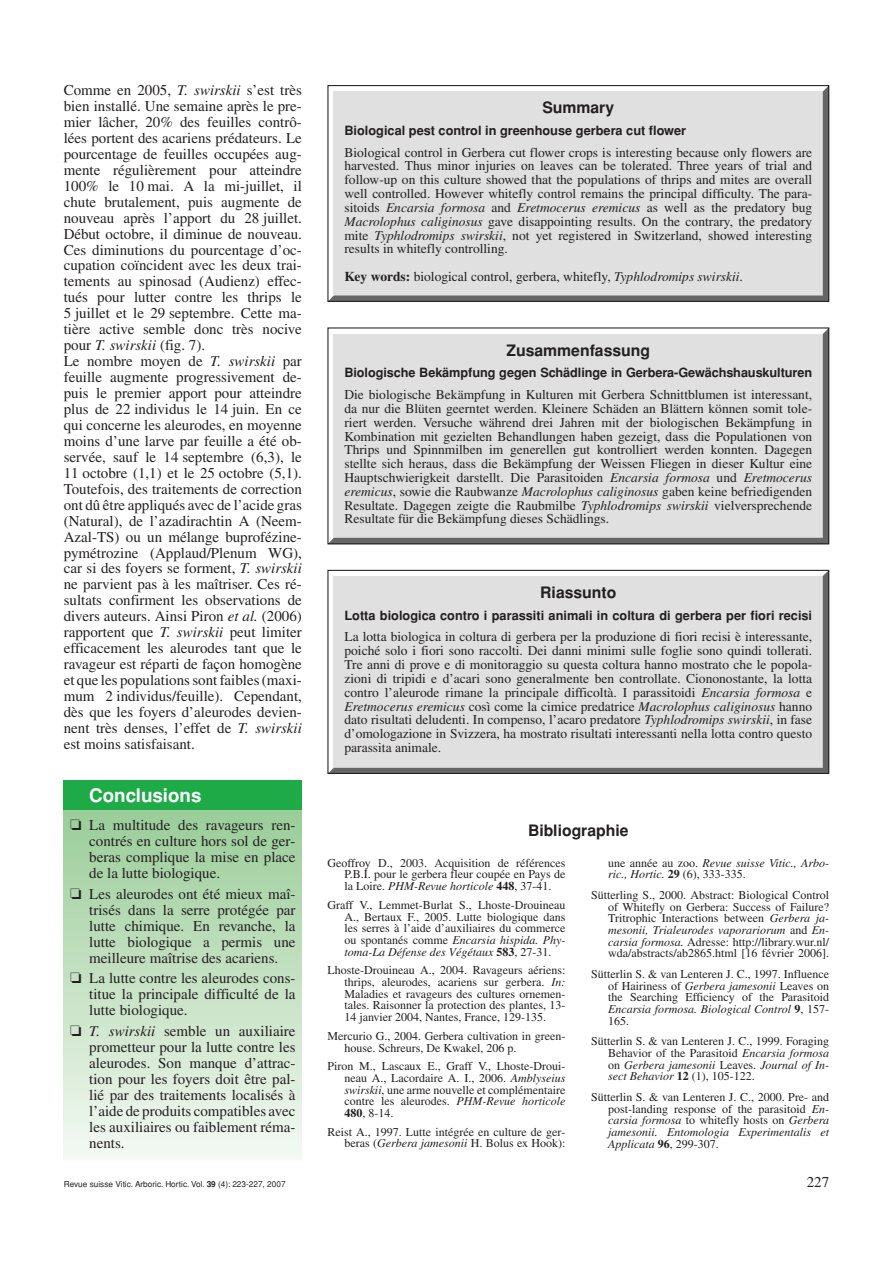
<style>
.page{position:relative;width:893px;height:1263px;background:#fff}
.page>*{position:absolute;margin:0;border:0;box-sizing:border-box;transform-origin:0 0}
.t1{font:700 18.75px "Helvetica";color:#fff}
.t2{font:700 15.75px "Helvetica";color:#231f20}
.t3{font:15px/15.9px "Times";color:#231f20;text-align:justify}
.t4{font:13.5px/13.8px "Times";color:#231f20;text-align:justify}
.t5{font:700 12.75px "Helvetica";color:#231f20}
.t6{font:12px/11.7px "Times";color:#231f20;text-align:justify}
.t7{font:italic 12px/11.7px "Times";color:#231f20}
.t8{font:8.25px "Helvetica";color:#231f20}
.s1{font-style:italic}
.s2{font-weight:700}
.s3{font-style:normal}
.s4{font-weight:700;font-style:normal}
</style>
<div class="page">
<div style="left:329px;top:87px;width:498px;height:213px;background:#e0e0e0"></div>
<div style="left:330px;top:330px;width:497px;height:212px;background:#e0e0e0"></div>
<div style="left:329px;top:572px;width:498px;height:200px;background:#e0e0e0"></div>
<div style="left:64px;top:806px;width:238px;height:381px;background:linear-gradient(to bottom,#99cc97,#fafcf9)"></div>
<div style="left:64px;top:780px;width:238px;height:30px;background:#1faa48"></div>
<div style="left:64px;top:1160px;width:765px;height:30px;background:#fff"></div>
<div style="left:327px;top:85px;width:502px;height:217px;border:1px solid #231f20"></div>
<div style="left:327px;top:327px;width:502px;height:217px;border:1px solid #231f20"></div>
<div style="left:327px;top:570px;width:502px;height:204px;border:1px solid #231f20"></div>
<p class="t3" style="left:64px;top:84px;width:240px;text-align:left">Comme en 2005, <span class="s1">T. swirskii</span> s’est très bien installé. Une semaine après le pre&shy;mier lâcher, 20% des feuilles contrô&shy;lées portent des acariens prédateurs. Le pourcentage de feuilles occupées aug&shy;mente régulièrement pour atteindre 100% le 10 mai. A la mi-juillet, il chute brutalement, puis augmente de nouveau après l’apport du 28 juillet.<br>Début octobre, il diminue de nouveau.<br>Ces diminutions du pourcentage d’oc&shy;cupation coïncident avec les deux trai&shy;tements au spinosad (Audienz) effec&shy;tués pour lutter contre les thrips le 5 juillet et le 29 septembre. Cette ma&shy;tière active semble donc très nocive pour <span class="s1">T. swirskii</span> (fig. 7).<br>Le nombre moyen de <span class="s1">T. swirskii</span> par feuille augmente progressivement de&shy;puis le premier apport pour atteindre plus de 22 individus le 14 juin. En ce qui concerne les aleurodes, en moyenne moins d’une larve par feuille a été ob&shy;servée, sauf le 14 septembre (6,3), le 11 octobre (1,1) et le 25 octobre (5,1).<br>Toutefois, des traitements de correction ont dû être appliqués avec de l’acide gras (Natural), de l’azadirachtin A (Neem-Azal-TS) ou un mélange buprofézine&shy;pymétrozine (Applaud/Plenum WG), car si des foyers se forment, <span class="s1">T. swirskii </span>ne parvient pas à les maîtriser. Ces ré&shy;sultats confirment les observations de divers auteurs. Ainsi Piron <span class="s1">et al.</span> (2006) rapportent que <span class="s1">T. swirskii</span> peut limiter efficacement les aleurodes tant que le ravageur est réparti de façon homogène et que les populations sont faibles (maxi&shy;mum 2 individus/feuille). Cependant, dès que les foyers d’aleurodes devien&shy;nent très denses, l’effet de <span class="s1">T. swirskii </span>est moins satisfaisant.</p>
<h1 class="t1" style="left:89px;top:784px;width:114px">Conclusions</h1>
<p class="t3" style="left:89px;top:819px;width:208px;text-indent:-19px">❏ La multitude des ravageurs ren&shy;contrés en culture hors sol de ger&shy;beras complique la mise en place de la lutte biologique.</p>
<p class="t3" style="left:89px;top:887px;width:208px;text-indent:-19px">❏ Les aleurodes ont été mieux maî&shy;trisés dans la serre protégée par lutte chimique. En revanche, la lutte biologique a permis une meilleure maîtrise des acariens.</p>
<p class="t3" style="left:89px;top:972px;width:208px;text-indent:-19px">❏ La lutte contre les aleurodes cons&shy;titue la principale difficulté de la lutte biologique.</p>
<p class="t3" style="left:89px;top:1025px;width:208px;text-indent:-19px">❏ <span class="s1">T. swirskii</span> semble un auxiliaire prometteur pour la lutte contre les aleurodes. Son manque d’attrac&shy;tion pour les foyers doit être pal&shy;lié par des traitements localisés à l’aide de produits compatibles avec les auxiliaires ou faiblement réma&shy;nents.</p>
<p class="t2" style="left:542px;top:99px;width:73px">Summary</p>
<p class="t5" style="left:344px;top:123px;width:343px">Biological pest control in greenhouse gerbera cut flower</p>
<p class="t4" style="left:344px;top:147px;width:469px">Biological control in Gerbera cut flower crops is interesting because only flowers are harvested. Thus minor injuries on leaves can be tolerated. Three years of trial and follow-up on this culture showed that the populations of thrips and mites are overall well controlled. However whitefly control remains the principal difficulty. The para&shy;sitoids <span class="s1">Encarsia formosa</span> and <span class="s1">Eretmocerus eremicus</span> as well as the predatory bug <span class="s1">Macrolophus caliginosus</span> gave disappointing results. On the contrary, the predatory mite <span class="s1">Typhlodromips swirskii</span>, not yet registered in Switzerland, showed interesting results in whitefly controlling.</p>
<p class="t4" style="left:344px;top:271px;width:400px"><span class="s2">Key words:</span> biological control, gerbera, whitefly, <span class="s1">Typhlodromips swirskii</span>.</p>
<p class="t2" style="left:507px;top:341px;width:145px">Zusammenfassung</p>
<p class="t5" style="left:344px;top:365px;width:469px">Biologische Bekämpfung gegen Schädlinge in Gerbera-Gewächshauskulturen</p>
<p class="t4" style="left:344px;top:389px;width:469px">Die biologische Bekämpfung in Kulturen mit Gerbera Schnittblumen ist interessant, da nur die Blüten geerntet werden. Kleinere Schäden an Blättern können somit tole&shy;riert werden. Versuche während drei Jahren mit der biologischen Bekämpfung in Kombination mit gezielten Behandlungen haben gezeigt, dass die Populationen von Thrips und Spinnmilben im generellen gut kontrolliert werden konnten. Dagegen stellte sich heraus, dass die Bekämpfung der Weissen Fliegen in dieser Kultur eine Hauptschwierigkeit darstellt. Die Parasitoiden <span class="s1">Encarsia formosa</span> und <span class="s1">Eretmocerus eremicus</span>, sowie die Raubwanze <span class="s1">Macrolophus caliginosus</span> gaben keine befriedigenden Resultate. Dagegen zeigte die Raubmilbe <span class="s1">Typhlodromips swirskii</span> vielversprechende Resultate für die Bekämpfung dieses Schädlings.</p>
<p class="t2" style="left:540px;top:583px;width:78px">Riassunto</p>
<p class="t5" style="left:344px;top:608px;width:469px">Lotta biologica contro i parassiti animali in coltura di gerbera per fiori recisi</p>
<p class="t4" style="left:344px;top:631px;width:469px">La lotta biologica in coltura di gerbera per la produzione di fiori recisi è interessante, poiché solo i fiori sono raccolti. Dei danni minimi sulle foglie sono quindi tollerati.<br>Tre anni di prove e di monitoraggio su questa coltura hanno mostrato che le popola&shy;zioni di tripidi e d’acari sono generalmente ben controllate. Ciononostante, la lotta contro l’aleurode rimane la principale difficoltà. I parassitoidi <span class="s1">Encarsia formosa</span> e <span class="s1">Eretmocerus eremicus</span> così come la cimice predatrice <span class="s1">Macrolophus caliginosus</span> hanno dato risultati deludenti. In compenso, l’acaro predatore <span class="s1">Typhlodromips swirskii</span>, in fase d’omologazione in Svizzera, ha mostrato risultati interessanti nella lotta contro questo parassita animale.</p>
<p class="t2" style="left:528px;top:822px;width:102px">Bibliographie</p>
<p class="t6" style="left:344px;top:858px;width:223px;text-indent:-17px">Geoffroy D., 2003. Acquisition de références P.B.I. pour le gerbera fleur coupée en Pays de la Loire. <span class="s1">PHM-Revue horticole</span> <span class="s2">448</span>, 37-41.</p>
<p class="t6" style="left:344px;top:900px;width:223px;text-indent:-17px">Graff V., Lemmet-Burlat S., Lhoste-Drouineau A., Bertaux F., 2005. Lutte biologique dans les serres à l’aide d’auxiliaires du commerce ou spontanés comme <span class="s1">Encarsia hispida. Phy&shy;toma-La Défense des Végétaux</span> <span class="s2">583</span>, 27-31.</p>
<p class="t6" style="left:344px;top:966px;width:223px;text-indent:-17px">Lhoste-Drouineau A., 2004. Ravageurs aériens: thrips, aleurodes, acariens sur gerbera. <span class="s1">In:<br></span>Maladies et ravageurs des cultures ornemen&shy;tales. Raisonner la protection des plantes, 13- 14 janvier 2004, Nantes, France, 129-135.</p>
<p class="t6" style="left:344px;top:1031px;width:223px;text-indent:-17px">Mercurio G., 2004. Gerbera cultivation in green&shy;house. Schreurs, De Kwakel, 206 p.</p>
<p class="t6" style="left:344px;top:1061px;width:223px;text-indent:-17px">Piron M., Lascaux E., Graff V., Lhoste-Droui&shy;neau A., Lacordaire A. I., 2006. <span class="s1">Amblyseius swirskii</span>, une arme nouvelle et complémentaire contre les aleurodes. <span class="s1">PHM-Revue horticole </span><span class="s2">480</span>, 8-14.</p>
<p class="t6" style="left:327px;top:1127px;width:240px;text-align:right">Reist A., 1997. Lutte intégrée en culture de ger&shy;beras (<span class="s1">Gerbera jamesonii</span> H. Bolus ex Hook):</p>
<p class="t7" style="left:608px;top:858px;width:223px"><span class="s3">une année au zoo.</span> Revue suisse Vitic., Arbo&shy;ric., Hortic. <span class="s4">29</span> <span class="s3">(6), 333-335.</span></p>
<p class="t6" style="left:608px;top:890px;width:223px;text-indent:-17px">Sütterling S., 2000. Abstract: Biological Control of Whitefly on Gerbera: Success of Failure?<br>Tritrophic Interactions between <span class="s1">Gerbera ja&shy;mesonii, Trialeurodes vaporariorum</span> and <span class="s1">En&shy;carsia formosa.</span> Adresse: http://library.wur.nl/ wda/abstracts/ab2865.html [16 février 2006].</p>
<p class="t6" style="left:608px;top:969px;width:223px;text-indent:-17px">Sütterlin S. &amp; van Lenteren J. C., 1997. Influence of Hairiness of <span class="s1">Gerbera jamesonii</span> Leaves on the Searching Efficiency of the Parasitoid <span class="s1">Encarsia formosa. Biological Control</span> <span class="s2">9</span>, 157- 165.</p>
<p class="t6" style="left:608px;top:1037px;width:223px;text-indent:-17px">Sütterlin S. &amp; van Lenteren J. C., 1999. Foraging Behavior of the Parasitoid <span class="s1">Encarsia formosa </span>on <span class="s1">Gerbera jamesonii</span> Leaves. <span class="s1">Journal of In&shy;sect Behavior</span> <span class="s2">12</span> (1), 105-122.</p>
<p class="t6" style="left:608px;top:1092px;width:223px;text-indent:-17px">Sütterlin S. &amp; van Lenteren J. C., 2000. Pre- and post-landing response of the parasitoid <span class="s1">En&shy;carsia formosa</span> to whitefly hosts on <span class="s1">Gerbera jamesonii. Entomologia Experimentalis et Applicata</span> <span class="s2">96</span>, 299-307.</p>
<p class="t8" style="left:64px;top:1179px;width:223px">Revue suisse Vitic. Arboric. Hortic. Vol. <span class="s2">39</span> (4): 223-227, 2007</p>
<p class="t3" style="left:807px;top:1175px;width:24px">227</p>
</div>
